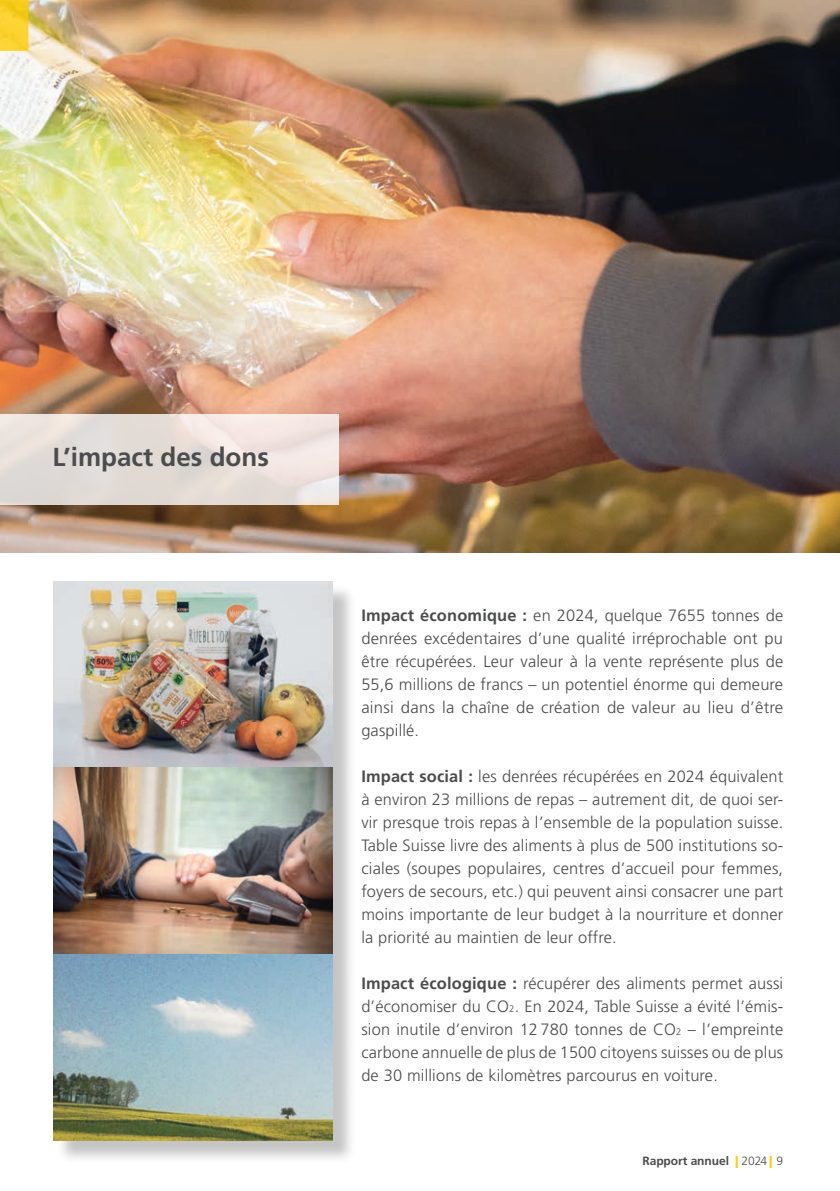
<style>
.page{position:relative;width:840px;height:1191px;background:#fff}
.page>*{position:absolute;margin:0;border:0;box-sizing:border-box;transform-origin:0 0}
.Zwischentitel{font:700 26px "Frutiger LT Pro";color:#4b4c4d}
.Zwischentitel-2{font:300 16.4px/23px "Frutiger LT Pro";letter-spacing:.01em;color:#4b4c4d;text-align:justify}
.t1{font:700 12px "Frutiger LT Pro";letter-spacing:-.005em;color:#4b4c4d}
.s1{font-weight:700}
.s2{font-size:9.6px}
.s3{font-weight:900;color:#fece08}
.s4{font-weight:300}
</style>
<div class="page">
<img style="left:0;top:0;width:839px;height:552px">
<svg style="left:0;top:414px;width:338px;height:91px;background:#e7dfda"></svg>
<div style="left:56px;top:584px;width:300px;height:580px;background:#231f20;opacity:.26"></div>
<img style="left:53px;top:581px;width:279px;height:559px">
<svg style="left:0;top:0;width:28px;height:78px"></svg>
<p class="Zwischentitel" style="left:52px;top:441px;width:218px">L’impact des dons</p>
<p class="Zwischentitel-2" style="left:361px;top:604px;width:423px"><span class="s1">Impact économique :</span> en 2024, quelque 7655 tonnes de denrées excédentaires d’une qualité irréprochable ont pu être récupérées. Leur valeur à la vente représente plus de 55,6 millions de francs – un potentiel énorme qui demeure ainsi dans la chaîne de création de valeur au lieu d’être gaspillé.</p>
<p class="Zwischentitel-2" style="left:361px;top:765px;width:423px"><span class="s1">Impact social :</span> les denrées récupérées en 2024 équivalent à environ 23 millions de repas – autrement dit, de quoi ser&shy;vir presque trois repas à l’ensemble de la population suisse.<br>Table Suisse livre des aliments à plus de 500 institutions so&shy;ciales (soupes populaires, centres d’accueil pour femmes, foyers de secours, etc.) qui peuvent ainsi consacrer une part moins importante de leur budget à la nourriture et donner la priorité au maintien de leur offre.</p>
<p class="Zwischentitel-2" style="left:361px;top:972px;width:423px"><span class="s1">Impact écologique :</span> récupérer des aliments permet aussi d’économiser du CO<span class="s2">2</span>. En 2024, Table Suisse a évité l’émis&shy;sion inutile d’environ 12 780 tonnes de CO<span class="s2">2</span> – l’empreinte carbone annuelle de plus de 1500 citoyens suisses ou de plus de 30 millions de kilomètres parcourus en voiture.</p>
<p class="t1" style="left:642px;top:1154px;width:142px">Rapport annuel <span class="s3">|</span> <span class="s4">2024</span> <span class="s3">|</span> <span class="s4">9</span></p>
</div>
